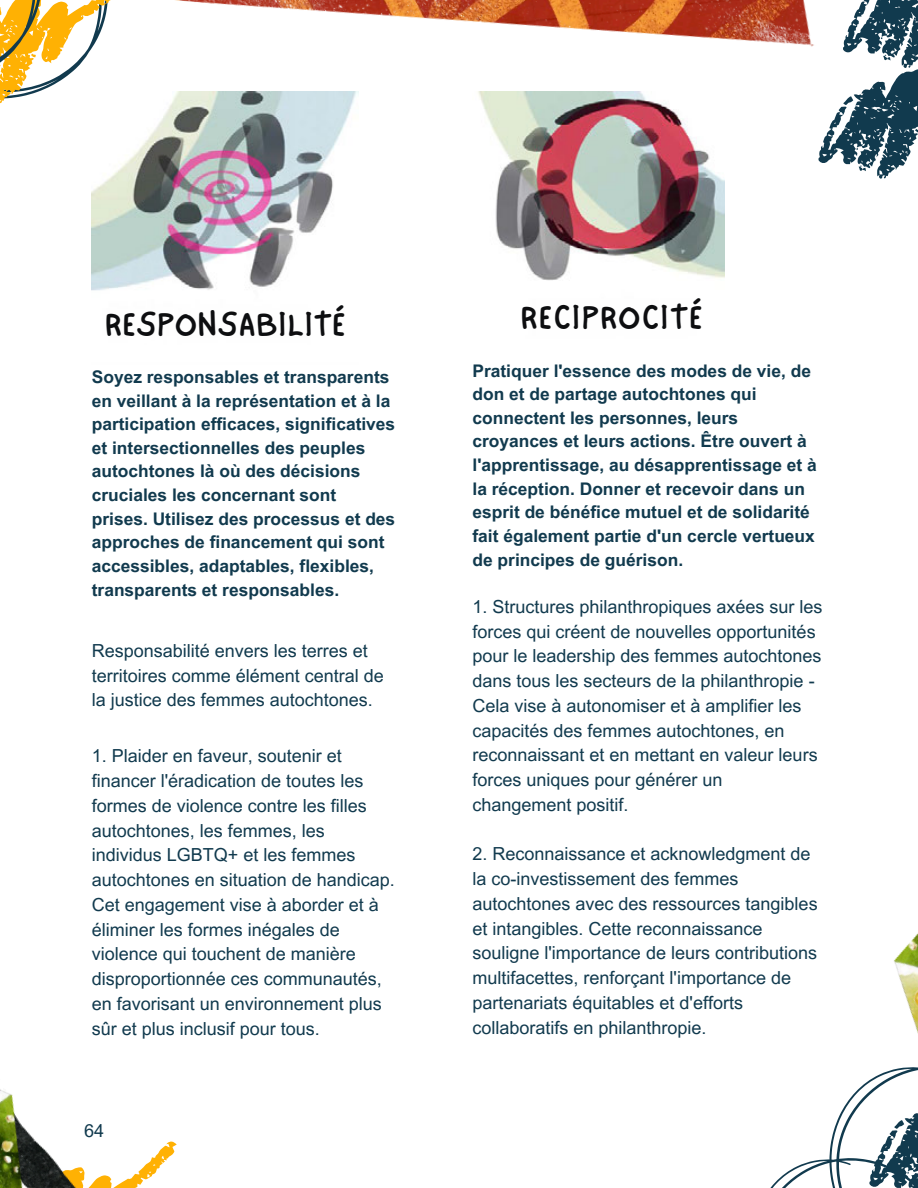
<style>
.page{position:relative;width:918px;height:1188px;background:#fff}
.page>*{position:absolute;margin:0;border:0;box-sizing:border-box;transform-origin:0 0}
.t1{font:36px "NF One Little Font Regular";letter-spacing:.02em;color:#0d0e10}
.t2{font:36px "NF One Little Font Regular";letter-spacing:.04em;color:#0d0e10}
.t3{font:18px/24.8px "Arial MT Pro";color:#113a4e}
.t4{font:700 17.4px/23.5px "Arial MT Pro";color:#113a4e}
</style>
<div class="page">
<svg style="left:0;top:0;width:111px;height:104px"></svg>
<img style="left:894px;top:933px;width:24px;height:101px">
<img style="left:77px;top:1141px;width:100px;height:47px">
<svg style="left:770px;top:1067px;width:148px;height:121px"></svg>
<img style="left:175px;top:0;width:639px;height:47px">
<svg style="left:819px;top:0;width:99px;height:179px"></svg>
<img style="left:0;top:1089px;width:77px;height:99px">
<img style="left:92px;top:92px;width:266px;height:199px">
<img style="left:478px;top:92px;width:246px;height:189px">
<p class="t1" style="left:105px;top:303px;width:242px">RESPONSABILITÉ</p>
<p class="t2" style="left:521px;top:296px;width:183px">RECIPROCITÉ</p>
<p class="t4" style="left:92px;top:367px;width:305px">Soyez responsables et transparents en veillant à la représentation et à la participation efficaces, significatives et intersectionnelles des peuples autochtones là où des décisions cruciales les concernant sont prises. Utilisez des processus et des approches de financement qui sont accessibles, adaptables, flexibles, transparents et responsables.</p>
<p class="t3" style="left:92px;top:640px;width:294px">Responsabilité envers les terres et territoires comme élément central de la justice des femmes autochtones.</p>
<p class="t3" style="left:92px;top:746px;width:305px">1. Plaider en faveur, soutenir et financer l'éradication de toutes les formes de violence contre les filles autochtones, les femmes, les individus LGBTQ+ et les femmes autochtones en situation de handicap.<br>Cet engagement vise à aborder et à éliminer les formes inégales de violence qui touchent de manière disproportionnée ces communautés, en favorisant un environnement plus sûr et plus inclusif pour tous.</p>
<p class="t3" style="left:84px;top:1121px;width:22px">64</p>
<p class="t4" style="left:472px;top:361px;width:346px">Pratiquer l'essence des modes de vie, de don et de partage autochtones qui connectent les personnes, leurs croyances et leurs actions. Être ouvert à l'apprentissage, au désapprentissage et à la réception. Donner et recevoir dans un esprit de bénéfice mutuel et de solidarité fait également partie d'un cercle vertueux de principes de guérison.</p>
<h1 class="t3" style="left:472px;top:596px;width:352px">1. Structures philanthropiques axées sur les forces qui créent de nouvelles opportunités pour le leadership des femmes autochtones dans tous les secteurs de la philanthropie - Cela vise à autonomiser et à amplifier les capacités des femmes autochtones, en reconnaissant et en mettant en valeur leurs forces uniques pour générer un changement positif.</h1>
<h2 class="t3" style="left:472px;top:844px;width:347px">2. Reconnaissance et acknowledgment de la co-investissement des femmes autochtones avec des ressources tangibles et intangibles. Cette reconnaissance souligne l'importance de leurs contributions multifacettes, renforçant l'importance de partenariats équitables et d'efforts collaboratifs en philanthropie.</h2>
</div>
